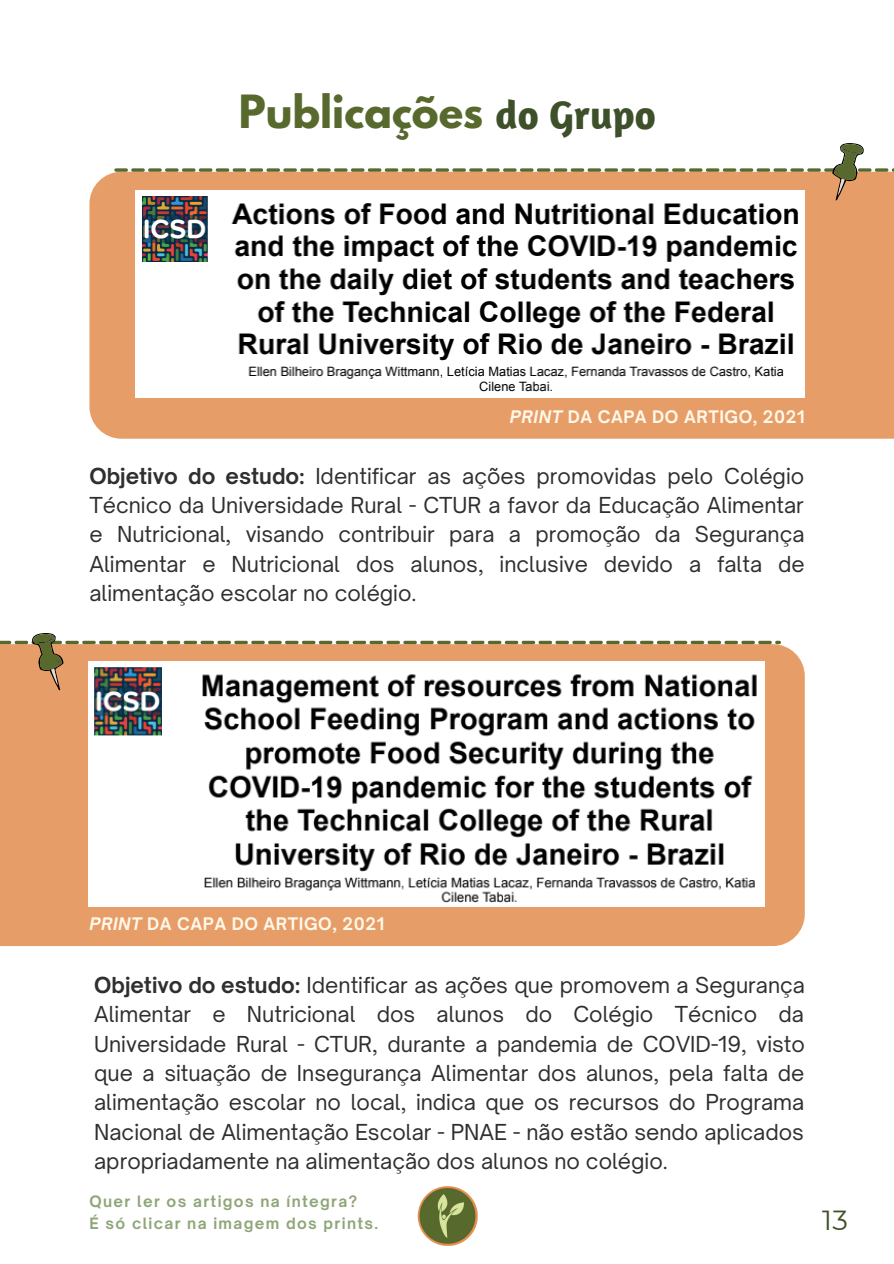
<style>
.page{position:relative;width:894px;height:1264px;background:#fff}
.page>*{position:absolute;margin:0;border:0;box-sizing:border-box;transform-origin:0 0}
.t1{font:700 40.5px "League Spartan";color:#58692e}
.t2{font:27.6px "Montserrat";color:#3e502a}
.t3{font:21px/29.2px "Open Sauce One";color:#302f2f;text-align:justify}
.t4{font:700 16.5px "Open Sauce One";letter-spacing:.035em;color:#fff8e9}
.t5{font:700 15px "Open Sauce One";letter-spacing:.09em;color:#8fa678}
.s1{font-family:"Amaranth";color:#3e502a}
.s2{font-style:italic}
.s3{font-weight:700}
</style>
<div class="page">
<div style="left:89px;top:172px;width:804px;height:267px;background:#e79d67"></div>
<img style="left:417px;top:1186px;width:61px;height:60px">
<img style="left:136px;top:201px;width:668px;height:196px">
<svg style="left:114px;top:143px;width:779px;height:58px"></svg>
<div style="left:0;top:645px;width:804px;height:301px;background:#e79d67"></div>
<svg style="left:0;top:633px;width:780px;height:57px"></svg>
<img style="left:89px;top:661px;width:675px;height:245px">
<p class="t1" style="left:239px;top:92px;width:418px">Publicações <span class="s1">do Grupo</span></p>
<p class="t4" style="left:510px;top:406px;width:296px"><span class="s2">PRINT</span> DA CAPA DO ARTIGO, 2021</p>
<p class="t3" style="left:89px;top:461px;width:716px"><span class="s3">Objetivo do estudo:</span> Identificar as ações promovidas pelo Colégio Técnico da Universidade Rural - CTUR a favor da Educação Alimentar e Nutricional, visando contribuir para a promoção da Segurança Alimentar e Nutricional dos alunos, inclusive devido a falta de alimentação escolar no colégio.</p>
<p class="t4" style="left:89px;top:913px;width:296px"><span class="s2">PRINT</span> DA CAPA DO ARTIGO, 2021</p>
<p class="t3" style="left:94px;top:970px;width:712px"><span class="s3">Objetivo do estudo:</span> Identificar as ações que promovem a Segurança Alimentar e Nutricional dos alunos do Colégio Técnico da Universidade Rural - CTUR, durante a pandemia de COVID-19, visto que a situação de Insegurança Alimentar dos alunos, pela falta de alimentação escolar no local, indica que os recursos do Programa Nacional de Alimentação Escolar - PNAE - não estão sendo aplicados apropriadamente na alimentação dos alunos no colégio.</p>
<p class="t5" style="left:89px;top:1192px;width:269px">Quer ler os artigos na íntegra?</p>
<p class="t5" style="left:89px;top:1213px;width:290px">É só clicar na imagem dos prints.</p>
<p class="t2" style="left:821px;top:1203px;width:28px">13</p>
</div>
